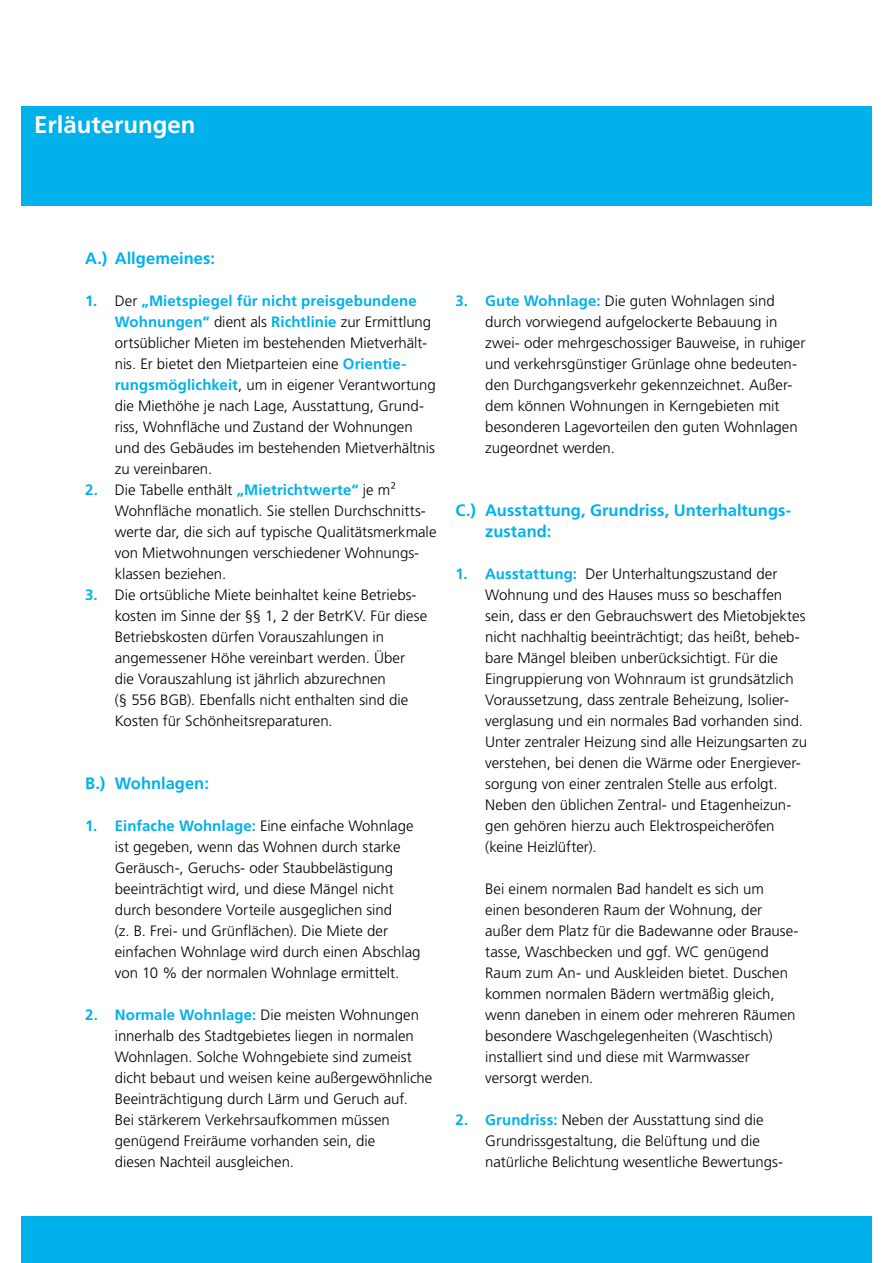
<style>
.page{position:relative;width:893px;height:1263px;background:#fff}
.page>*{position:absolute;margin:0;border:0;box-sizing:border-box;transform-origin:0 0}
.t1{font:700 24px "Frutiger LT Pro";color:#fff}
.t2{font:700 16.5px/21px "Frutiger LT Pro";color:#00b1eb}
.t3{font:300 15px/21px "Frutiger LT Pro";color:#000}
.s1{font-weight:700;color:#00b1eb}
</style>
<div class="page">
<div style="left:21px;top:106px;width:851px;height:100px;background:#00b1eb"></div>
<div style="left:21px;top:1216px;width:851px;height:47px;background:#00b1eb"></div>
<h1 class="t1" style="left:34px;top:110px;width:163px">Erläuterungen</h1>
<p class="t2" style="left:85px;top:248px;width:131px">A.) Allgemeines:</p>
<p class="t3" style="left:115px;top:290px;width:323px;text-indent:-30px"><span class="s1">1.</span> Der <span class="s1">„Mietspiegel für nicht preisgebundene Wohnungen“</span> dient als <span class="s1">Richtlinie</span> zur Ermittlung ortsüblicher Mieten im bestehenden Mietverhält&shy;nis. Er bietet den Mietparteien eine <span class="s1">Orientie&shy;rungsmöglichkeit</span>, um in eigener Verantwortung die Miethöhe je nach Lage, Ausstattung, Grund&shy;riss, Wohnfläche und Zustand der Wohnungen und des Gebäudes im bestehenden Mietverhältnis zu vereinbaren.</p>
<p class="t3" style="left:115px;top:479px;width:323px;text-indent:-30px"><span class="s1">2.</span> Die Tabelle enthält <span class="s1">„Mietrichtwerte“</span> je m²<br>Wohnfläche monatlich. Sie stellen Durchschnitts&shy;werte dar, die sich auf typische Qualitätsmerkmale von Mietwohnungen verschiedener Wohnungs&shy;klassen beziehen.</p>
<p class="t3" style="left:115px;top:584px;width:314px;text-indent:-30px"><span class="s1">3.</span> Die ortsübliche Miete beinhaltet keine Betriebs&shy;kosten im Sinne der §§ 1, 2 der BetrKV. Für diese Betriebskosten dürfen Vorauszahlungen in angemessener Höhe vereinbart werden. Über die Vorauszahlung ist jährlich abzurechnen<br>(§ 556 BGB). Ebenfalls nicht enthalten sind die Kosten für Schönheitsreparaturen.</p>
<p class="t2" style="left:85px;top:773px;width:125px">B.) Wohnlagen:</p>
<p class="t3" style="left:115px;top:815px;width:307px;text-indent:-30px"><span class="s1">1. Einfache Wohnlage:</span> Eine einfache Wohnlage ist gegeben, wenn das Wohnen durch starke Geräusch-, Geruchs- oder Staubbelästigung beeinträchtigt wird, und diese Mängel nicht durch besondere Vorteile ausgeglichen sind<br>(z. B. Frei- und Grünflächen). Die Miete der einfachen Wohnlage wird durch einen Abschlag von 10 % der normalen Wohnlage ermittelt.</p>
<p class="t3" style="left:115px;top:1004px;width:319px;text-indent:-30px"><span class="s1">2. Normale Wohnlage:</span> Die meisten Wohnungen innerhalb des Stadtgebietes liegen in normalen Wohnlagen. Solche Wohngebiete sind zumeist dicht bebaut und weisen keine außergewöhnliche Beeinträchtigung durch Lärm und Geruch auf.<br>Bei stärkerem Verkehrsaufkommen müssen genügend Freiräume vorhanden sein, die<br>diesen Nachteil ausgleichen.</p>
<p class="t3" style="left:485px;top:290px;width:322px;text-indent:-30px"><span class="s1">3. Gute Wohnlage:</span> Die guten Wohnlagen sind durch vorwiegend aufgelockerte Bebauung in zwei- oder mehrgeschossiger Bauweise, in ruhiger und verkehrsgünstiger Grünlage ohne bedeuten&shy;den Durchgangsverkehr gekennzeichnet. Außer&shy;dem können Wohnungen in Kerngebieten mit besonderen Lagevorteilen den guten Wohnlagen zugeordnet werden.</p>
<p class="t2" style="left:485px;top:500px;width:308px;text-indent:-30px">C.) Ausstattung, Grundriss, Unterhaltungs&shy;zustand:</p>
<p class="t3" style="left:485px;top:563px;width:323px;text-indent:-30px"><span class="s1">1. Ausstattung:</span> Der Unterhaltungszustand der Wohnung und des Hauses muss so beschaffen sein, dass er den Gebrauchswert des Mietobjektes nicht nachhaltig beeinträchtigt; das heißt, beheb&shy;bare Mängel bleiben unberücksichtigt. Für die Eingruppierung von Wohnraum ist grundsätzlich Voraussetzung, dass zentrale Beheizung, Isolier&shy;verglasung und ein normales Bad vorhanden sind.<br>Unter zentraler Heizung sind alle Heizungsarten zu verstehen, bei denen die Wärme oder Energiever&shy;sorgung von einer zentralen Stelle aus erfolgt.<br>Neben den üblichen Zentral- und Etagenheizun&shy;gen gehören hierzu auch Elektrospeicheröfen (keine Heizlüfter).</p>
<p class="t3" style="left:485px;top:878px;width:315px">Bei einem normalen Bad handelt es sich um einen besonderen Raum der Wohnung, der außer dem Platz für die Badewanne oder Brause&shy;tasse, Waschbecken und ggf. WC genügend Raum zum An- und Auskleiden bietet. Duschen kommen normalen Bädern wertmäßig gleich, wenn daneben in einem oder mehreren Räumen besondere Waschgelegenheiten (Waschtisch) installiert sind und diese mit Warmwasser versorgt werden.</p>
<p class="t3" style="left:485px;top:1109px;width:299px;text-indent:-30px"><span class="s1">2. Grundriss:</span> Neben der Ausstattung sind die<br>Grundrissgestaltung, die Belüftung und die natürliche Belichtung wesentliche Bewertungs-</p>
</div>
